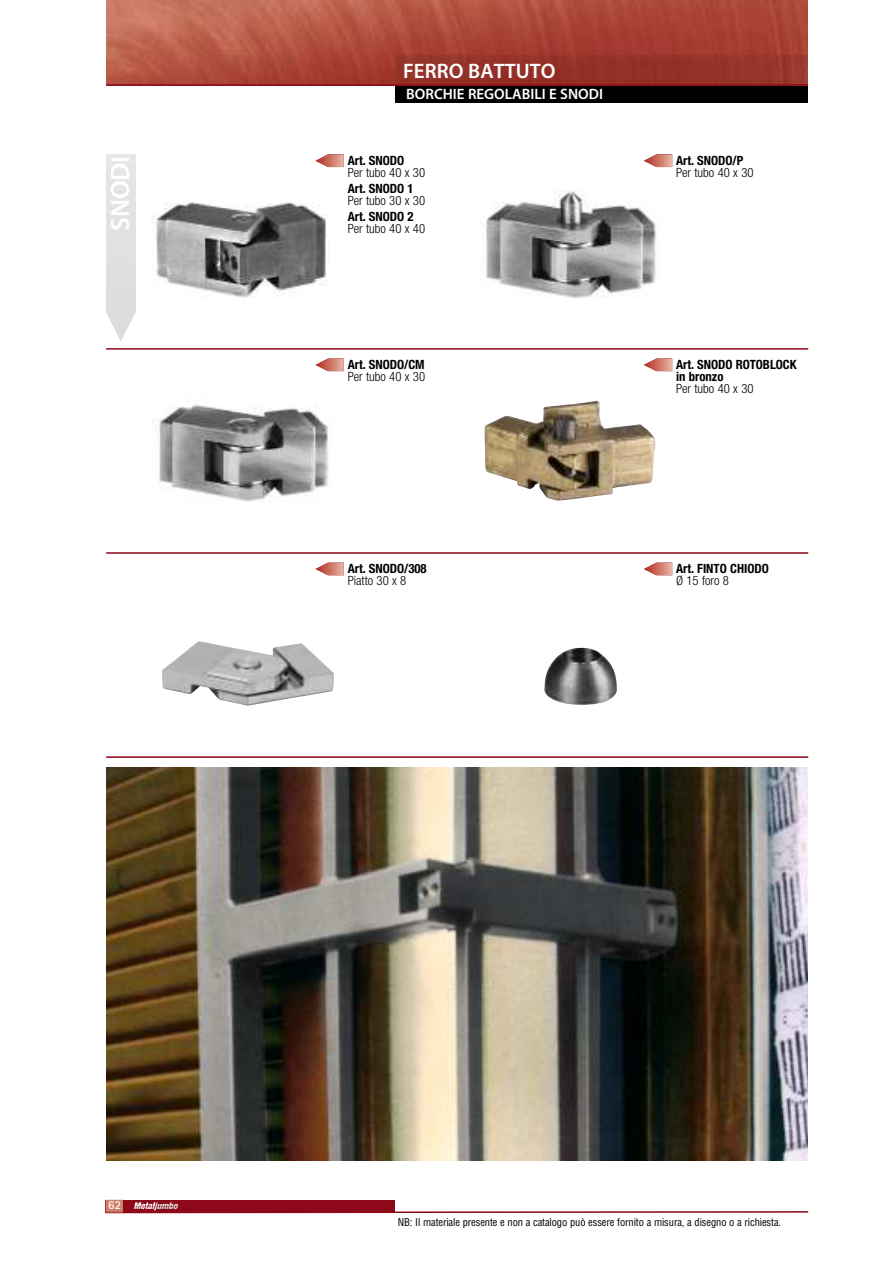
<style>
.page{position:relative;width:893px;height:1263px;background:#fff}
.page>*{position:absolute;margin:0;border:0;box-sizing:border-box;transform-origin:0 0}
.t1{font:600 26.7px "Myriad Pro";letter-spacing:-.01em;color:#fff}
.t2{font:600 21px "Myriad Pro";color:#fff}
.t3{font:600 15px "Myriad Pro";color:#fff}
.t4{font:700 condensed 12.75px/12px "Helvetica Neue";color:#000}
.t5{font:300 condensed 12.75px "Helvetica Neue";color:#000}
.t6{font:700 12px "Rotis Sans Serif";color:#fff}
.t7{font:condensed 10.5px "Helvetica";letter-spacing:-.01em;color:#000}
</style>
<div class="page">
<svg style="left:105px;top:1200px;width:704px;height:14px"></svg>
<div style="left:395px;top:56px;width:413px;height:47px;background:#000"></div>
<img style="left:106px;top:0;width:702px;height:84px">
<hr style="left:106px;top:84px;width:702px;height:2px;background:#8d0818">
<hr style="left:106px;top:348px;width:702px;height:2px;background:#8d0818">
<img style="left:484px;top:167px;width:176px;height:132px">
<img style="left:151px;top:167px;width:178px;height:131px">
<img style="left:106px;top:767px;width:702px;height:393px">
<svg style="left:106px;top:154px;width:30px;height:187px;background:#e2e3e5"></svg>
<hr style="left:106px;top:552px;width:702px;height:2px;background:#8d0818">
<hr style="left:106px;top:756px;width:702px;height:2px;background:#8d0818">
<svg style="left:644px;top:154px;width:28px;height:13px"></svg>
<svg style="left:315px;top:154px;width:29px;height:13px"></svg>
<img style="left:484px;top:401px;width:172px;height:100px">
<img style="left:153px;top:371px;width:181px;height:130px">
<svg style="left:644px;top:358px;width:28px;height:13px"></svg>
<svg style="left:315px;top:358px;width:29px;height:13px"></svg>
<img style="left:544px;top:648px;width:73px;height:57px">
<img style="left:162px;top:641px;width:172px;height:65px">
<svg style="left:644px;top:562px;width:28px;height:13px"></svg>
<svg style="left:315px;top:562px;width:29px;height:13px"></svg>
<h1 class="t1" style="left:111px;top:231px;width:76px;rotate:-90deg">SNODI</h1>
<h2 class="t2" style="left:403px;top:63px;width:154px">FERRO BATTUTO</h2>
<p class="t3" style="left:406px;top:88px;width:198px">BORCHIE REGOLABILI E SNODI</p>
<p class="t4" style="left:348px;top:155px;width:58px">Art. SNODO</p>
<p class="t5" style="left:348px;top:167px;width:79px">Per tubo 40 x 30</p>
<p class="t4" style="left:348px;top:183px;width:67px">Art. SNODO 1</p>
<p class="t5" style="left:348px;top:196px;width:79px">Per tubo 30 x 30</p>
<p class="t4" style="left:348px;top:212px;width:67px">Art. SNODO 2</p>
<p class="t5" style="left:348px;top:224px;width:79px">Per tubo 40 x 40</p>
<p class="t4" style="left:348px;top:359px;width:78px">Art. SNODO/CM</p>
<p class="t5" style="left:348px;top:371px;width:79px">Per tubo 40 x 30</p>
<p class="t4" style="left:348px;top:563px;width:81px">Art. SNODO/308</p>
<p class="t5" style="left:348px;top:575px;width:60px">Piatto 30 x 8</p>
<p class="t4" style="left:676px;top:155px;width:69px">Art. SNODO/P</p>
<p class="t5" style="left:676px;top:167px;width:79px">Per tubo 40 x 30</p>
<p class="t4" style="left:676px;top:359px;width:122px">Art. SNODO ROTOBLOCK in bronzo</p>
<p class="t5" style="left:676px;top:383px;width:79px">Per tubo 40 x 30</p>
<p class="t4" style="left:676px;top:563px;width:94px">Art. FINTO CHIODO</p>
<p class="t5" style="left:676px;top:575px;width:54px">Ø 15 foro 8</p>
<p class="t6" style="left:108px;top:1198px;width:14px">62</p>
<p class="t7" style="left:398px;top:1218px;width:385px">NB: Il materiale presente e non a catalogo può essere fornito a misura, a disegno o a richiesta.</p>
</div>
